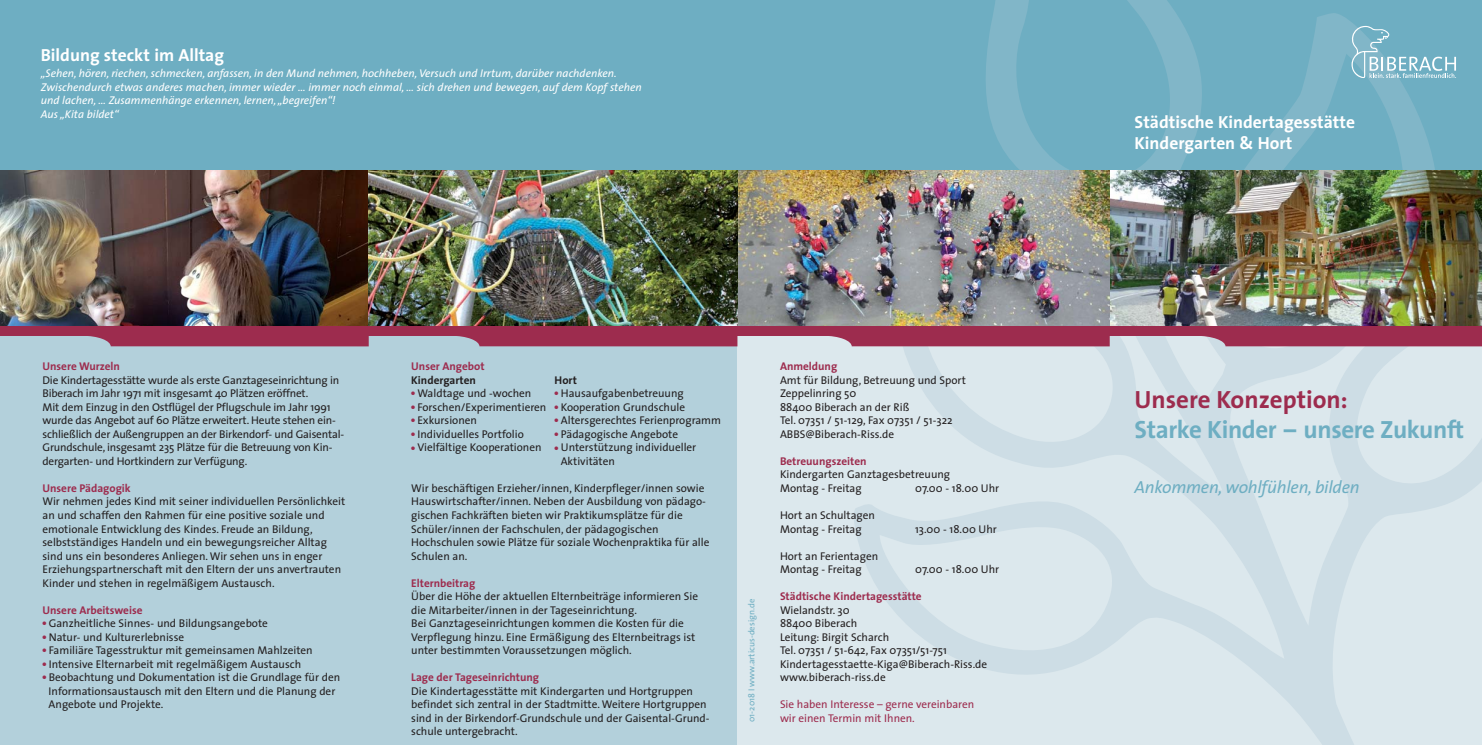
<style>
.page{position:relative;width:1482px;height:745px;background:#fff}
.page>*{position:absolute;margin:0;border:0;box-sizing:border-box;transform-origin:0 0}
.t1{font:700 25px "The Sans";letter-spacing:-.015em;color:#6eaec2}
.t2{font:700 25px "The Sans";color:#9d2c4e}
.t3{font:700 17.5px/21.2px "The Sans";color:#fff}
.t4{font:italic 17.5px "The Sans";letter-spacing:-.015em;color:#6eaec2}
.t5{font:11.25px/13.5px "The Sans";color:#231f20}
.t6{font:italic 11.25px/13.5px "The Sans";color:#fff}
.t7{font:700 11.25px "The Sans";color:#9d2c4e}
.t8{font:11.25px "The Sans";color:#9d2c4e}
.t9{font:700 11.25px "The Sans";color:#231f20}
.t10{font:8.75px "The Sans";color:#6eaec2}
</style>
<div class="page">
<div style="left:0;top:300px;width:1303px;height:444px;background:#b3d0db"></div>
<div style="left:0;top:0;width:1303px;height:177px;background:#6eaec2"></div>
<img style="left:0;top:170px;width:369px;height:156px">
<div style="left:737px;top:12px;width:744px;height:732px;background:#dce8ed"></div>
<svg style="left:853px;top:338px;width:628px;height:406px"></svg>
<div style="left:723px;top:0;width:758px;height:253px;background:#6eaec2"></div>
<svg style="left:986px;top:0;width:449px;height:338px"></svg>
<img style="left:1109px;top:170px;width:372px;height:156px">
<svg style="left:1195px;top:335px;width:286px;height:11px;background:#a13a59"></svg>
<svg style="left:82px;top:335px;width:287px;height:11px;background:#9e3758"></svg>
<img style="left:737px;top:170px;width:372px;height:156px">
<svg style="left:823px;top:335px;width:286px;height:11px;background:#a13959"></svg>
<svg style="left:451px;top:335px;width:286px;height:11px;background:#9e3758"></svg>
<img style="left:369px;top:170px;width:368px;height:156px">
<div style="left:0;top:326px;width:1481px;height:9px;background:#9d2c4e"></div>
<svg style="left:1351px;top:26px;width:104px;height:52px"></svg>
<h2 class="t3" style="left:41px;top:45px;width:185px">Bildung steckt im Alltag</h2>
<p class="t6" style="left:41px;top:68px;width:602px">„Sehen, hören, riechen, schmecken, anfassen, in den Mund nehmen, hochheben, Versuch und Irrtum, darüber nachdenken.<br>Zwischendurch etwas anderes machen, immer wieder … immer noch einmal, … sich drehen und bewegen, auf dem Kopf stehen und lachen, … Zusammenhänge erkennen, lernen, „begreifen“!<br>Aus „Kita bildet“</p>
<p class="t7" style="left:43px;top:360px;width:79px">Unsere Wurzeln</p>
<p class="t5" style="left:43px;top:374px;width:303px">Die Kindertagesstätte wurde als erste Ganztageseinrichtung in Biberach im Jahr 1971 mit insgesamt 40 Plätzen eröffnet.<br>Mit dem Einzug in den Ostflügel der Pflugschule im Jahr 1991 wurde das Angebot auf 60 Plätze erweitert. Heute stehen ein&shy;schließlich der Außengruppen an der Birkendorf- und Gaisental-Grundschule, insgesamt 235 Plätze für die Betreuung von Kin - der garten- und Hortkindern zur Verfügung.</p>
<p class="t7" style="left:43px;top:482px;width:90px">Unsere Pädagogik</p>
<p class="t5" style="left:43px;top:495px;width:304px">Wir nehmen jedes Kind mit seiner individuellen Persönlichkeit an und schaffen den Rahmen für eine positive soziale und emotionale Entwicklung des Kindes. Freude an Bildung, selbstständiges Handeln und ein bewegungsreicher Alltag sind uns ein besonderes Anliegen. Wir sehen uns in enger Erziehungs partnerschaft mit den Eltern der uns anvertrauten Kinder und stehen in regelmäßigem Austausch.</p>
<p class="t7" style="left:43px;top:603px;width:101px">Unsere Arbeitsweise</p>
<p class="t5" style="left:43px;top:617px;width:227px"><sup>●</sup> Ganzheitliche Sinnes- und Bildungsangebote</p>
<p class="t5" style="left:43px;top:630px;width:143px"><sup>●</sup> Natur- und Kulturerlebnisse</p>
<p class="t5" style="left:43px;top:644px;width:272px"><sup>●</sup> Familiäre Tagesstruktur mit gemeinsamen Mahlzeiten</p>
<p class="t5" style="left:43px;top:657px;width:260px"><sup>●</sup> Intensive Elternarbeit mit regelmäßigem Austausch</p>
<p class="t5" style="left:49px;top:671px;width:293px;text-indent:-6px"><sup>●</sup> Beobachtung und Dokumentation ist die Grundlage für den<br>Informationsaustausch mit den Eltern und die Planung der<br>Angebote und Projekte.</p>
<p class="t7" style="left:411px;top:360px;width:75px">Unser Angebot</p>
<p class="t9" style="left:411px;top:374px;width:66px">Kindergarten</p>
<p class="t5" style="left:411px;top:387px;width:122px"><sup>●</sup> Waldtage und -wochen</p>
<p class="t5" style="left:411px;top:401px;width:137px"><sup>●</sup> Forschen/Experimentieren</p>
<p class="t5" style="left:411px;top:414px;width:67px"><sup>●</sup> Exkursionen</p>
<p class="t5" style="left:411px;top:428px;width:114px"><sup>●</sup> Individuelles Portfolio</p>
<p class="t5" style="left:411px;top:441px;width:132px"><sup>●</sup> Vielfältige Kooperationen</p>
<p class="t5" style="left:411px;top:482px;width:300px">Wir beschäftigen Erzieher/innen, Kinderpfleger/innen sowie Hauswirtschafter/innen. Neben der Ausbildung von pädago&shy;gischen Fachkräften bieten wir Praktikumsplätze für die<br>Schü ler/ innen der Fachschulen, der pädagogischen Hochschulen sowie Plätze für soziale Wochenpraktika für alle Schulen an.</p>
<p class="t7" style="left:411px;top:576px;width:66px">Elternbeitrag</p>
<p class="t5" style="left:411px;top:590px;width:288px">Über die Höhe der aktuellen Elternbeiträge informieren Sie die Mitarbeiter/innen in der Tageseinrichtung.<br>Bei Ganztageseinrichtungen kommen die Kosten für die Verpflegung hinzu. Eine Ermäßigung des Elternbeitrags ist unter bestimmten Voraussetzungen möglich.</p>
<p class="t7" style="left:411px;top:671px;width:129px">Lage der Tageseinrichtung</p>
<p class="t5" style="left:411px;top:684px;width:300px">Die Kindertagesstätte mit Kindergarten und Hortgruppen befindet sich zentral in der Stadtmitte. Weitere Hortgruppen sind in der Birkendorf-Grundschule und der Gaisental-Grund - schule untergebracht.</p>
<p class="t9" style="left:554px;top:374px;width:24px">Hort</p>
<p class="t5" style="left:554px;top:387px;width:131px"><sup>●</sup> Hausaufgabenbetreuung</p>
<p class="t5" style="left:554px;top:401px;width:132px"><sup>●</sup> Kooperation Grundschule</p>
<p class="t5" style="left:554px;top:414px;width:168px"><sup>●</sup> Altersgerechtes Ferienprogramm</p>
<p class="t5" style="left:554px;top:428px;width:125px"><sup>●</sup> Pädagogische Angebote</p>
<p class="t5" style="left:560px;top:441px;width:137px;text-indent:-6px"><sup>●</sup> Unterstützung individueller<br>Aktivitäten</p>
<p class="t10" style="left:748px;top:721px;width:124px;rotate:-90deg">01-2018 I www.articus-design.de</p>
<p class="t7" style="left:780px;top:360px;width:59px">Anmeldung</p>
<p class="t5" style="left:780px;top:374px;width:187px">Amt für Bildung, Betreuung und Sport<br>Zeppelinring 50<br>88400 Biberach an der Riß<br>Tel. 07351 / 51-129, Fax 07351 / 51-322<br>ABBS@Biberach-Riss.de</p>
<p class="t7" style="left:780px;top:455px;width:88px">Betreuungszeiten</p>
<p class="t5" style="left:780px;top:468px;width:172px">Kindergarten Ganztagesbetreuung<br>Montag - Freitag</p>
<p class="t5" style="left:915px;top:482px;width:86px">07.00 - 18.00 Uhr</p>
<p class="t5" style="left:780px;top:509px;width:96px">Hort an Schultagen<br>Montag - Freitag</p>
<p class="t5" style="left:915px;top:522px;width:83px">13.00 - 18.00 Uhr</p>
<p class="t5" style="left:780px;top:549px;width:100px">Hort an Ferientagen<br>Montag - Freitag</p>
<p class="t5" style="left:915px;top:563px;width:86px">07.00 - 18.00 Uhr</p>
<p class="t7" style="left:780px;top:590px;width:143px">Städtische Kindertagesstätte</p>
<p class="t5" style="left:780px;top:603px;width:209px">Wielandstr. 30<br>88400 Biberach<br>Leitung: Birgit Scharch<br>Tel. 07351 / 51-642, Fax 07351/51-751<br>Kindertagesstaette-Kiga@Biberach-Riss.de www.biberach-riss.de</p>
<p class="t8" style="left:780px;top:699px;width:196px">Sie haben Interesse – gerne vereinbaren</p>
<p class="t8" style="left:780px;top:713px;width:136px">wir einen Termin mit Ihnen.</p>
<h2 class="t3" style="left:1134px;top:112px;width:222px">Städtische Kindertagesstätte<br>Kindergarten &amp; Hort</h2>
<h1 class="t2" style="left:1134px;top:387px;width:214px">Unsere Konzeption:</h1>
<h1 class="t1" style="left:1134px;top:417px;width:331px">Starke Kinder – unsere Zukunft</h1>
<h2 class="t4" style="left:1134px;top:480px;width:226px">Ankommen, wohlfühlen, bilden</h2>
</div>
